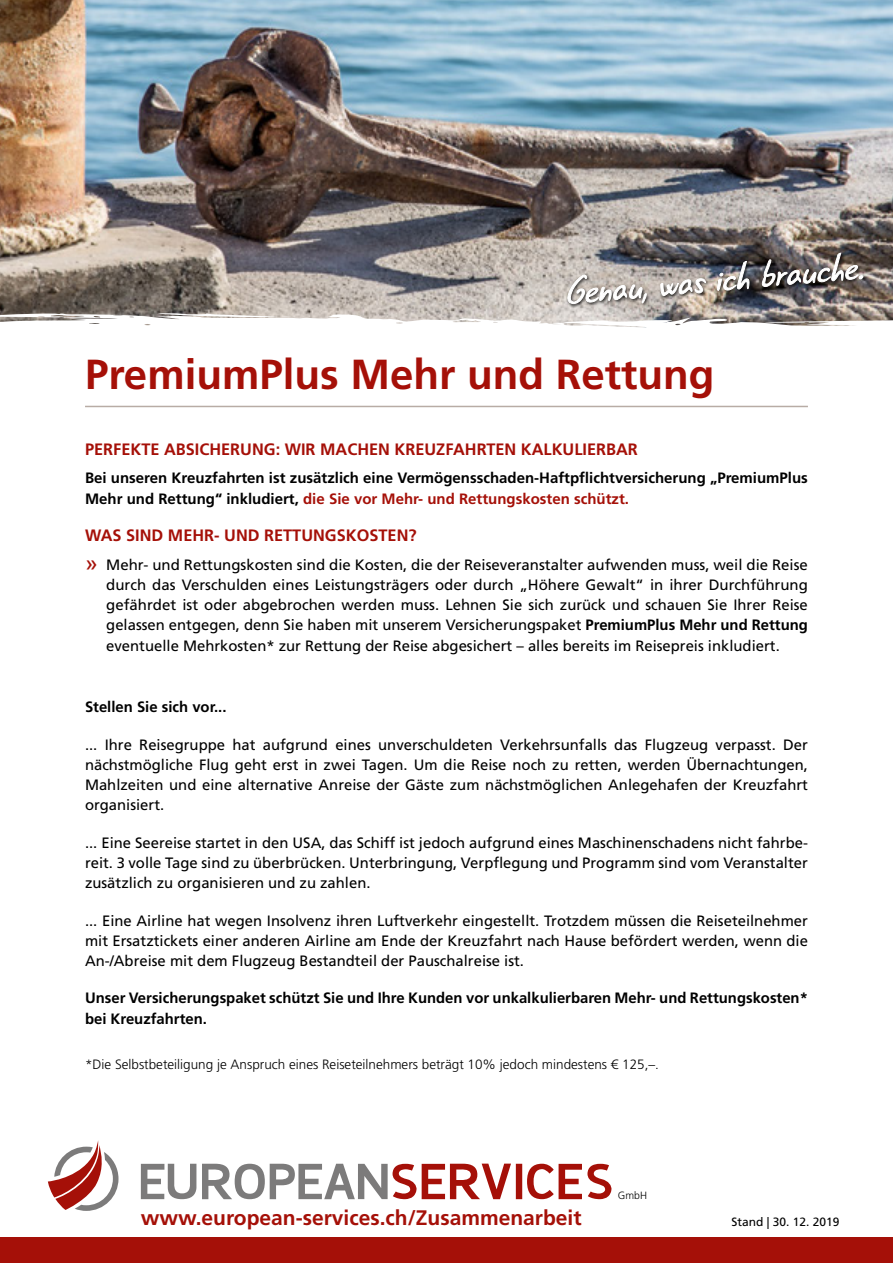
<style>
.page{position:relative;width:893px;height:1263px;background:#fff}
.page>*{position:absolute;margin:0;border:0;box-sizing:border-box;transform-origin:0 0}
.t1{font:700 42px "Frutiger LT Std";color:#a51008}
.t2{font:700 21px "Frutiger LT Std";color:#a51008}
.t3{font:700 16.5px "Frutiger LT Std";color:#a51008}
.t4{font:15px/20.2px "Frutiger LT Std";color:#000;text-align:justify}
.t5{font:700 15px/20.2px "Frutiger LT Std";color:#000}
.t6{font:300 13.5px "Frutiger LT Std";color:#000}
.t7{font:12px "Frutiger LT Std";color:#000}
.t8{font:300 10.5px "Frutiger LT Std";color:#000}
.s1{color:#a51008}
.s2{font-size:22.5px;color:#a51008}
.s3{font-weight:700}
</style>
<div class="page">
<img style="left:0;top:0;width:893px;height:328px">
<div style="left:0;top:1237px;width:893px;height:26px;background:#a51008"></div>
<svg style="left:48px;top:1140px;width:70px;height:71px"></svg>
<div style="left:567px;top:252px;width:300px;height:55px;background:#000;opacity:.75"></div>
<img style="left:567px;top:219px;width:296px;height:85px">
<hr style="left:85px;top:406px;width:723px;height:1px;background:#b8aca5">
<svg style="left:141px;top:1164px;width:55px;height:35px"></svg>
<div style="left:516px;top:1164px;width:6px;height:35px;background:#a51008"></div>
<svg style="left:527px;top:1164px;width:85px;height:35px"></svg>
<svg style="left:202px;top:1163px;width:309px;height:36px"></svg>
<h1 class="t1" style="left:85px;top:349px;width:631px">PremiumPlus Mehr und Rettung</h1>
<p class="t3" style="left:85px;top:439px;width:554px">PERFEKTE ABSICHERUNG: WIR MACHEN KREUZFAHRTEN KALKULIERBAR</p>
<p class="t5" style="left:85px;top:468px;width:724px">Bei unseren Kreuzfahrten ist zusätzlich eine Vermögensschaden-Haftpflichtversicherung „PremiumPlus<br>Mehr und Rettung“ inkludiert, <span class="s1">die Sie vor Mehr- und Rettungskosten schützt.</span></p>
<p class="t3" style="left:85px;top:525px;width:333px">WAS SIND MEHR- UND RETTUNGSKOSTEN?</p>
<p class="t4" style="left:106px;top:554px;width:703px;text-indent:-21px"><span class="s2">»</span> Mehr- und Rettungskosten sind die Kosten, die der Reiseveranstalter aufwenden muss, weil die Reise durch das Verschulden eines Leistungsträgers oder durch „Höhere Gewalt“ in ihrer Durchführung gefährdet ist oder abgebrochen werden muss. Lehnen Sie sich zurück und schauen Sie Ihrer Reise gelassen entgegen, denn Sie haben mit unserem Versicherungspaket <span class="s3">PremiumPlus Mehr und Rettung </span>eventuelle Mehrkosten* zur Rettung der Reise abgesichert – alles bereits im Reisepreis inkludiert.</p>
<p class="t5" style="left:85px;top:697px;width:143px">Stellen Sie sich vor...</p>
<p class="t4" style="left:85px;top:734px;width:724px">... Ihre Reisegruppe hat aufgrund eines unverschuldeten Verkehrsunfalls das Flugzeug verpasst. Der nächstmögliche Flug geht erst in zwei Tagen. Um die Reise noch zu retten, werden Übernachtungen, Mahlzeiten und eine alternative Anreise der Gäste zum nächstmöglichen Anlegehafen der Kreuzfahrt organisiert.</p>
<p class="t4" style="left:85px;top:832px;width:724px">... Eine Seereise startet in den USA, das Schiff ist jedoch aufgrund eines Maschinenschadens nicht fahrbe&shy;reit. 3 volle Tage sind zu überbrücken. Unterbringung, Verpflegung und Programm sind vom Veranstalter zusätzlich zu organisieren und zu zahlen.</p>
<p class="t4" style="left:85px;top:910px;width:724px">... Eine Airline hat wegen Insolvenz ihren Luftverkehr eingestellt. Trotzdem müssen die Reiseteilnehmer mit Ersatztickets einer anderen Airline am Ende der Kreuzfahrt nach Hause befördert werden, wenn die An-/Abreise mit dem Flugzeug Bestandteil der Pauschalreise ist.</p>
<p class="t5" style="left:85px;top:988px;width:724px">Unser Versicherungspaket schützt Sie und Ihre Kunden vor unkalkulierbaren Mehr- und Rettungskosten* bei Kreuzfahrten.</p>
<p class="t6" style="left:85px;top:1057px;width:575px">*Die Selbstbeteiligung je Anspruch eines Reiseteilnehmers beträgt 10% jedoch mindestens € 125,–.</p>
<h2 class="t2" style="left:141px;top:1205px;width:442px">www.european-services.ch/Zusammenarbeit</h2>
<p class="t8" style="left:618px;top:1189px;width:31px">GmbH</p>
<p class="t7" style="left:731px;top:1215px;width:110px">Stand | 30. 12. 2019</p>
</div>
